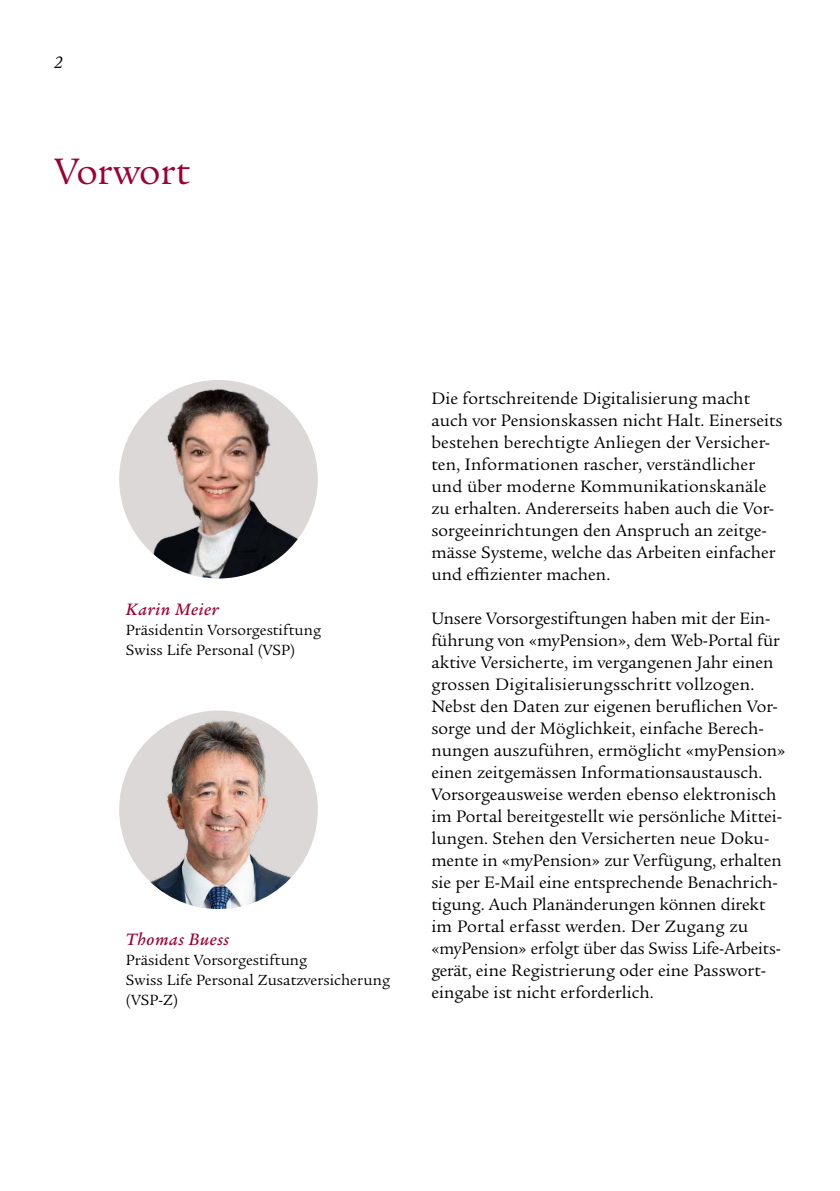
<style>
.page{position:relative;width:840px;height:1191px;background:#fff}
.page>*{position:absolute;margin:0;border:0;box-sizing:border-box;transform-origin:0 0}
.Book_20_22pt_K{font:40px "Legacy Serif ITC Pro";letter-spacing:-.005em;color:#9e0030}
.Book_9_11pt_K{font:18px/22px "Legacy Serif ITC Pro";letter-spacing:.005em;color:#000}
.Book_10_12pt_K{font:italic 500 18px "Legacy Serif ITC Pro";letter-spacing:.035em;color:#9e0030}
.t1{font:italic 18px "Legacy Serif ITC Pro";color:#000}
.Book_10_12pt_K-2{font:16px/20px "Legacy Serif ITC Pro";letter-spacing:.005em;color:#000}
</style>
<div class="page">
<div style="left:119px;top:380px;width:198px;height:198px;background:#dcd8d7;border-radius:50%"></div>
<img style="left:146px;top:382px;width:159px;height:196px">
<div style="left:119px;top:710px;width:198px;height:199px;background:#dcd8d7;border-radius:50%"></div>
<img style="left:142px;top:715px;width:154px;height:194px">
<p class="t1" style="left:54px;top:51px;width:10px">2</p>
<p class="Book_20_22pt_K" style="left:54px;top:147px;width:137px">Vorwort</p>
<p class="Book_10_12pt_K" style="left:126px;top:597px;width:94px">Karin Meier</p>
<p class="Book_10_12pt_K-2" style="left:126px;top:619px;width:196px">Präsidentin Vorsorgestiftung</p>
<p class="Book_10_12pt_K-2" style="left:126px;top:639px;width:171px">Swiss Life Personal (VSP)</p>
<p class="Book_10_12pt_K" style="left:126px;top:927px;width:105px">Thomas Buess</p>
<p class="Book_10_12pt_K-2" style="left:126px;top:949px;width:265px">Präsident Vorsorgestiftung<br>Swiss Life Personal Zusatzversicherung (VSP-Z)</p>
<p class="Book_9_11pt_K" style="left:431px;top:387px;width:352px">Die fortschreitende Digitalisierung macht auch vor Pensionskassen nicht Halt. Einerseits bestehen berechtigte Anliegen der Versicher&shy;ten, Informationen rascher, verständlicher und über moderne Kommunikationskanäle zu erhalten. Andererseits haben auch die Vor&shy;sorgeeinrichtungen den Anspruch an zeitge&shy;mässe Systeme, welche das Arbeiten einfacher und effizienter machen.</p>
<p class="Book_9_11pt_K" style="left:431px;top:607px;width:355px">Unsere Vorsorgestiftungen haben mit der Ein&shy;führung von «myPension», dem Web-Portal für aktive Versicherte, im vergangenen Jahr einen grossen Digitalisierungsschritt vollzogen.<br>Nebst den Daten zur eigenen beruflichen Vor&shy;sorge und der Möglichkeit, einfache Berech&shy;nungen auszuführen, ermöglicht «myPension» einen zeitgemässen Informationsaustausch.<br>Vorsorgeausweise werden ebenso elektronisch im Portal bereitgestellt wie persönliche Mittei&shy;lungen. Stehen den Versicherten neue Doku&shy;mente in «myPension» zur Verfügung, erhalten sie per E-Mail eine entsprechende Benachrich&shy;tigung. Auch Planänderungen können direkt im Portal erfasst werden. Der Zugang zu «myPension» erfolgt über das Swiss Life-Arbeits&shy;gerät, eine Registrierung oder eine Passwort&shy;eingabe ist nicht erforderlich.</p>
</div>
